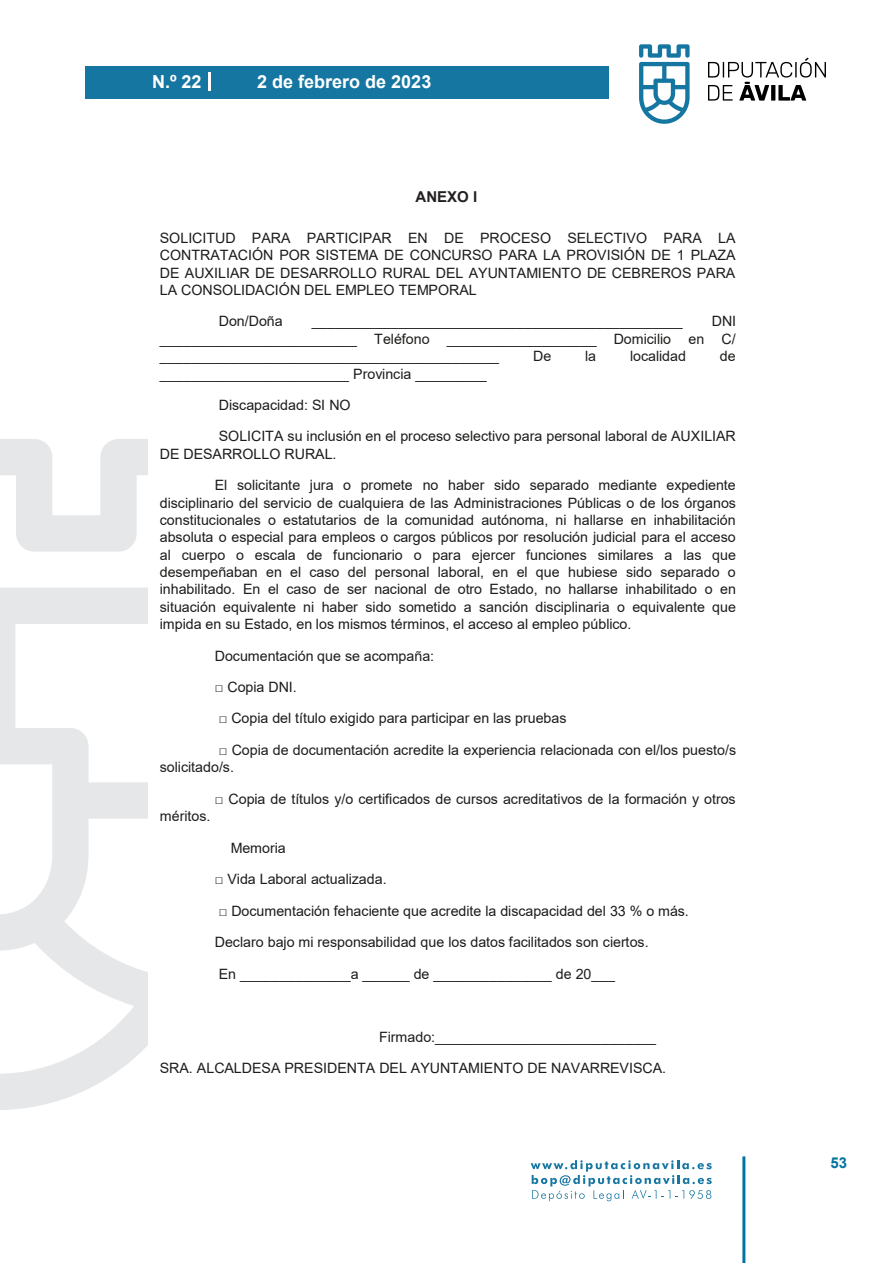
<style>
.page{position:relative;width:893px;height:1263px;background:#fff}
.page>*{position:absolute;margin:0;border:0;box-sizing:border-box;transform-origin:0 0}
.t1{font:700 18px "Arial";color:#fff}
.texto_centrado{font:700 15px "Arial";color:#231f20}
.t2{font:700 15px "Arial";color:#04739f}
.t3{font:14.25px/17.4px "Arial";color:#1c1c1b;text-align:justify}
.t4{font:14.25px "Arial";color:#1c1c1b}
.t5{font:700 14.25px "Arial";letter-spacing:-.005em;color:#1c1c1b}
.s1{font-style:inherit}
</style>
<div class="page">
<svg style="left:531px;top:1160px;width:181px;height:41px"></svg>
<div style="left:85px;top:66px;width:523px;height:33px;background:#1676a2"></div>
<svg style="left:639px;top:44px;width:51px;height:80px"></svg>
<svg style="left:708px;top:58px;width:118px;height:43px"></svg>
<hr style="left:742px;top:1156px;width:3px;height:107px;background:#04739f">
<svg style="left:208px;top:72px;width:2px;height:18px"></svg>
<svg style="left:0;top:439px;width:148px;height:671px"></svg>
<p class="t1" style="left:152px;top:69px;width:51px">N.º 22</p>
<p class="t1" style="left:257px;top:69px;width:176px">2 de febrero de 2023</p>
<p class="texto_centrado" style="left:416px;top:186px;width:63px">ANEXO I</p>
<p class="t5" style="left:419px;top:196px;width:60px">ANEXO I</p>
<p class="t3" style="left:160px;top:229px;width:577px">SOLICITUD PARA PARTICIPAR EN DE PROCESO SELECTIVO PARA LA CONTRATACIÓN POR SISTEMA DE CONCURSO PARA LA PROVISIÓN DE 1 PLAZA DE AUXILIAR DE DESARROLLO RURAL DEL AYUNTAMIENTO DE CEBREROS PARA LA CONSOLIDACIÓN DEL EMPLEO TEMPORAL</p>
<p class="t3" style="left:219px;top:313px;width:65px">Don/Doña</p>
<p class="t3" style="left:312px;top:313px;width:373px">_______________________________________________</p>
<p class="t3" style="left:160px;top:313px;width:578px;text-indent:552px">DNI _________________________ Teléfono ___________________ Domicilio en C/ ___________________________________________</p>
<p class="t3" style="left:533px;top:347px;width:20px">De</p>
<p class="t3" style="left:585px;top:347px;width:13px">la</p>
<p class="t3" style="left:630px;top:347px;width:57px">localidad</p>
<p class="t3" style="left:720px;top:347px;width:17px">de</p>
<p class="t3" style="left:160px;top:365px;width:328px">________________________ Provincia _________</p>
<p class="t3" style="left:219px;top:389px;width:518px;line-height:31.2px">Discapacidad: SI NO<br>SOLICITA su inclusión en el proceso selectivo para personal laboral de AUXILIAR</p>
<p class="t3" style="left:160px;top:445px;width:178px">DE DESARROLLO RURAL.</p>
<p class="t3" style="left:160px;top:476px;width:578px;text-indent:55px">El solicitante jura o promete no haber sido separado mediante expediente disciplinario del servicio de cualquiera de las Administraciones Públicas o de los órganos constitucionales o estatutarios de la comunidad autónoma, ni hallarse en inhabilitación absoluta o especial para empleos o cargos públicos por resolución judicial para el acceso al cuerpo o escala de funcionario o para ejercer funciones similares a las que desempeñaban en el caso del personal laboral, en el que hubiese sido separado o inhabilitado. En el caso de ser nacional de otro Estado, no hallarse inhabilitado o en situación equivalente ni haber sido sometido a sanción disciplinaria o equivalente que impida en su Estado, en los mismos términos, el acceso al empleo público.</p>
<p class="t3" style="left:215px;top:647px;width:221px">Documentación que se acompaña:</p>
<p class="t4" style="left:215px;top:677px;width:83px">□ Copia DNI.</p>
<p class="t4" style="left:219px;top:709px;width:349px">□ Copia del título exigido para participar en las pruebas</p>
<p class="t3" style="left:160px;top:741px;width:578px;text-indent:59px"><span class="s1">□ Copia de documentación acredite la e</span>xperiencia relacionada con el/los puesto/s solicitado/s.</p>
<p class="t4" style="left:215px;top:789px;width:522px">□ Copia de títulos y/o certificados de cursos acreditativos de la formación y otros</p>
<p class="t3" style="left:160px;top:807px;width:52px">méritos.</p>
<p class="t3" style="left:231px;top:839px;width:57px">Memoria</p>
<p class="t4" style="left:215px;top:869px;width:173px">□ Vida Laboral actualizada.</p>
<p class="t4" style="left:219px;top:901px;width:471px">□ Documentación fehaciente que acredite la discapacidad del 33 % o más.</p>
<p class="t3" style="left:215px;top:933px;width:435px">Declaro bajo mi responsabilidad que los datos facilitados son ciertos.</p>
<p class="t3" style="left:219px;top:965px;width:398px">En ______________a ______ de _______________ de 20___</p>
<p class="t3" style="left:379px;top:1028px;width:278px">Firmado:____________________________</p>
<p class="t3" style="left:160px;top:1059px;width:508px">SRA. ALCALDESA PRESIDENTA DEL AYUNTAMIENTO DE NAVARREVISCA.</p>
<p class="t2" style="left:831px;top:1152px;width:18px">53</p>
</div>
